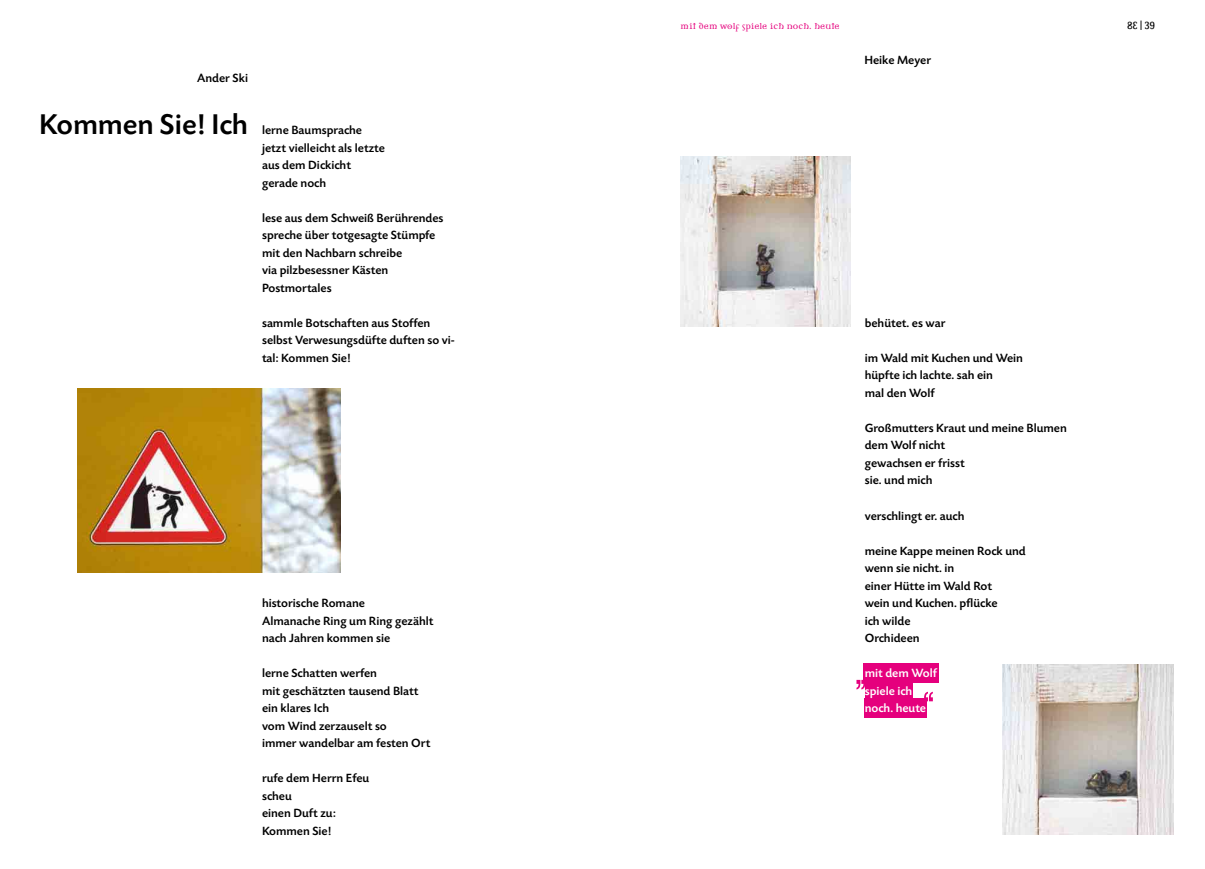
<style>
.page{position:relative;width:1205px;height:869px;background:#fff}
.page>*{position:absolute;margin:0;border:0;box-sizing:border-box;transform-origin:0 0}
.t1{font:500 30px "Today SB";color:#000}
.t2{font:500 12.5px/17.5px "Today SB";color:#000}
.t3{font:500 12.5px/17.5px "Today SB";color:#fff}
.t4{font:11.25px "Zine Serif Dis";color:#000}
.t5{font:10px "Brogue";letter-spacing:.005em;color:#e5007d}
</style>
<div class="page">
<img style="left:78px;top:388px;width:262px;height:183px">
<svg style="left:924px;top:691px;width:9px;height:10px"></svg>
<div style="left:865px;top:698px;width:62px;height:19px;background:#e5007d"></div>
<div style="left:862px;top:663px;width:76px;height:19px;background:#e5007d"></div>
<svg style="left:856px;top:679px;width:9px;height:10px"></svg>
<div style="left:865px;top:680px;width:47px;height:20px;background:#e5007d"></div>
<img style="left:1003px;top:664px;width:170px;height:170px">
<img style="left:680px;top:156px;width:170px;height:170px">
<p class="t2" style="left:197px;top:69px;width:52px">Ander Ski</p>
<h1 class="t1" style="left:39px;top:108px;width:210px">Kommen Sie! Ich</h1>
<p class="t2" style="left:262px;top:122px;width:124px">lerne Baumsprache jetzt vielleicht als letzte aus dem Dickicht gerade noch</p>
<p class="t2" style="left:262px;top:209px;width:183px">lese aus dem Schweiß Berührendes spreche über totgesagte Stümpfe mit den Nachbarn schreibe<br>via pilzbesessner Kästen<br>Postmortales</p>
<p class="t2" style="left:262px;top:314px;width:194px">sammle Botschaften aus Stoffen selbst Verwesungsdüfte duften so vi&shy;tal: Kommen Sie!</p>
<p class="t2" style="left:262px;top:594px;width:173px">historische Romane<br>Almanache Ring um Ring gezählt nach Jahren kommen sie</p>
<p class="t2" style="left:262px;top:664px;width:170px">lerne Schatten werfen<br>mit geschätzten tausend Blatt ein klares Ich<br>vom Wind zerzauselt so<br>immer wandelbar am festen Ort</p>
<p class="t2" style="left:262px;top:769px;width:109px">rufe dem Herrn Efeu scheu<br>einen Duft zu:<br>Kommen Sie!</p>
<p class="t5" style="left:680px;top:21px;width:160px">mit dem WOlf spiele ich noch. heute</p>
<p class="t4" style="left:1140px;top:19px;width:17px">|39</p>
<p class="t2" style="left:864px;top:52px;width:68px">Heike Meyer</p>
<p class="t2" style="left:865px;top:314px;width:82px">behütet. es war</p>
<p class="t2" style="left:865px;top:349px;width:160px">im Wald mit Kuchen und Wein hüpfte ich lachte. sah ein<br>mal den Wolf</p>
<p class="t2" style="left:865px;top:419px;width:203px">Großmutters Kraut und meine Blumen dem Wolf nicht<br>gewachsen er frisst<br>sie. und mich</p>
<p class="t2" style="left:865px;top:507px;width:101px">verschlingt er. auch</p>
<p class="t2" style="left:865px;top:542px;width:162px">meine Kappe meinen Rock und wenn sie nicht. in<br>einer Hütte im Wald Rot<br>wein und Kuchen. pflücke<br>ich wilde<br>Orchideen</p>
<p class="t3" style="left:865px;top:664px;width:74px">mit dem Wolf spiele ich noch. heute</p>
</div>
